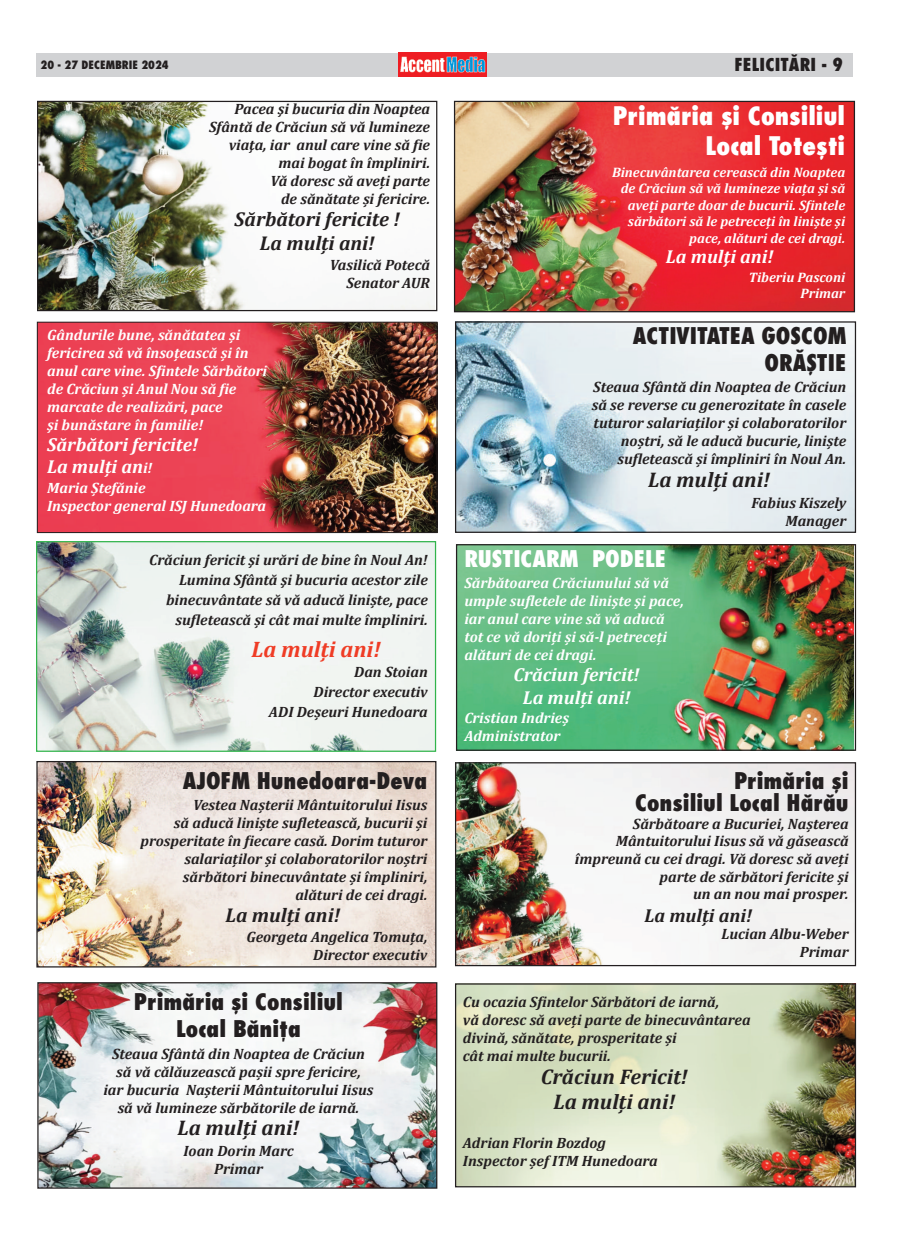
<style>
.page{position:relative;width:922px;height:1241px;background:#fff}
.page>*{position:absolute;margin:0;border:0;box-sizing:border-box;transform-origin:0 0}
.t1{font:800 25px/30px "Fujiyama";color:#fff;text-align:right}
.t2{font:800 22.5px/27px "Fujiyama";color:#231f20;text-align:right}
.t3{font:800 22.5px "Fujiyama";color:#fff}
.t4{font:italic 700 22.5px "Cambria";color:#ef3c25}
.t5{font:italic 700 21.25px/25.5px "Cambria";color:#231f20;text-align:center}
.t6{font:italic 700 20px/24px "Cambria";color:#231f20;text-align:center}
.t7{font:italic 700 18.75px/22.5px "Cambria";color:#fff;text-align:center}
.t8{font:italic 700 18.75px "Cambria";color:#231f20}
.t9{font:800 17.5px "Fujiyama";letter-spacing:.005em;color:#231f20}
.t10{font:italic 700 15px/18px "Cambria";color:#231f20;text-align:right}
.t11{font:italic 700 15px/18px "Cambria";color:#fff}
.t12{font:italic 700 13.75px/16.5px "Cambria";color:#fff;text-align:right}
.t13{font:800 11.25px "Fujiyama";color:#231f20}
.s1{font-size:15px}
</style>
<div class="page">
<div style="left:36px;top:53px;width:816px;height:23px;background:#d1d2d4"></div>
<img style="left:398px;top:53px;width:88px;height:24px">
<img style="left:458px;top:546px;width:394px;height:202px">
<div style="left:456px;top:544px;width:399px;height:206px;border:1px solid #231f20"></div>
<img style="left:38px;top:543px;width:396px;height:206px">
<div style="left:36px;top:541px;width:400px;height:210px;border:1px solid #31b44b"></div>
<img style="left:39px;top:324px;width:396px;height:207px">
<div style="left:37px;top:322px;width:400px;height:211px;border:1px solid #231f20"></div>
<img style="left:39px;top:103px;width:395px;height:206px">
<div style="left:37px;top:101px;width:400px;height:210px;border:1px solid #231f20"></div>
<img style="left:457px;top:323px;width:396px;height:208px">
<div style="left:455px;top:321px;width:400px;height:212px;border:1px solid #231f20"></div>
<img style="left:457px;top:764px;width:396px;height:200px">
<div style="left:455px;top:762px;width:400px;height:204px;border:1px solid #231f20"></div>
<img style="left:38px;top:762px;width:396px;height:203px">
<div style="left:36px;top:760px;width:400px;height:207px;border:1px solid #231f20"></div>
<img style="left:457px;top:985px;width:396px;height:200px">
<div style="left:455px;top:983px;width:400px;height:204px;border:1px solid #231f20"></div>
<img style="left:39px;top:983px;width:396px;height:203px">
<div style="left:37px;top:981px;width:400px;height:207px;border:1px solid #231f20"></div>
<img style="left:456px;top:103px;width:396px;height:207px">
<div style="left:454px;top:101px;width:400px;height:211px;border:1px solid #231f20"></div>
<p class="t13" style="left:41px;top:57px;width:129px">20 - 27 DECEMBRIE 2024</p>
<p class="t9" style="left:734px;top:53px;width:110px">FELICITĂRI - 9</p>
<p class="t10" style="left:209px;top:99px;width:222px">Pacea şi bucuria din Noaptea<br>Sfântă de Crăciun să vă lumineze viaţa, iar anul care vine să fie mai bogat în împliniri.<br>Vă doresc să aveți parte<br>de sănătate și fericire.</p>
<p class="t6" style="left:234px;top:206px;width:167px">Sărbători fericite !<br>La mulți ani!</p>
<p class="t10" style="left:330px;top:255px;width:102px">Vasilică Potecă<br>Senator AUR</p>
<p class="t11" style="left:47px;top:325px;width:221px">Gândurile bune, sănătatea și fericirea să vă însoțească și în anul care vine. Sfintele Sărbători de Crăciun și Anul Nou să fie marcate de realizări, pace<br>şi bunăstare în familie!</p>
<p class="t7" style="left:47px;top:432px;width:152px;text-align:left">Sărbători fericite!<br>La mulți an<span class="s1">i!</span></p>
<p class="t11" style="left:47px;top:478px;width:220px">Maria Ștefănie<br>Inspector general ISJ Hunedoara</p>
<p class="t10" style="left:149px;top:550px;width:280px;line-height:19.9px">Crăciun fericit şi urări de bine în Noul An!<br>Lumina Sfântă şi bucuria acestor zile binecuvântate să vă aducă liniște, pace sufletească și cât mai multe împliniri.</p>
<p class="t4" style="left:251px;top:635px;width:131px">La mulți ani!</p>
<p class="t10" style="left:269px;top:661px;width:160px;line-height:19.9px">Dan Stoian<br>Director executiv<br>ADI Deșeuri Hunedoara</p>
<p class="t2" style="left:183px;top:766px;width:246px">AJOFM Hunedoara-Deva</p>
<p class="t10" style="left:140px;top:795px;width:288px">Vestea Nașterii Mântuitorului Iisus<br>să aducă liniște sufletească, bucurii și prosperitate în fiecare casă. Dorim tuturor salariaților și colaboratorilor noștri sărbători binecuvântate și împliniri, alături de cei dragi.</p>
<p class="t6" style="left:225px;top:902px;width:116px">La mulți ani!</p>
<p class="t10" style="left:246px;top:927px;width:182px">Georgeta Angelica Tomuța,<br>Director executiv</p>
<p class="t2" style="left:134px;top:987px;width:210px;text-align:center">Primăria şi Consiliul<br>Local Băniţa</p>
<p class="t10" style="left:103px;top:1043px;width:271px;text-align:center">Steaua Sfântă din Noaptea de Crăciun să vă călăuzească pașii spre fericire,<br>iar bucuria Nașterii Mântuitorului Iisus să vă lumineze sărbătorile de iarnă.</p>
<p class="t5" style="left:177px;top:1114px;width:123px">La mulți ani!</p>
<p class="t10" style="left:183px;top:1141px;width:111px;text-align:center">Ioan Dorin Marc<br>Primar</p>
<p class="t1" style="left:612px;top:100px;width:234px">Primăria şi Consiliul<br>Local Toteşti</p>
<p class="t12" style="left:612px;top:163px;width:234px">Binecuvântarea cerească din Noaptea de Crăciun să vă lumineze viața și să aveți parte doar de bucurii. Sfintele sărbători să le petreceți în liniște și pace, alături de cei dragi.</p>
<p class="t7" style="left:665px;top:245px;width:109px">La mulţi ani!</p>
<p class="t12" style="left:748px;top:268px;width:98px">Tiberiu Pasconi<br>Primar</p>
<p class="t2" style="left:632px;top:321px;width:215px">ACTIVITATEA GOSCOM<br>ORĂŞTIE</p>
<p class="t10" style="left:591px;top:378px;width:256px">Steaua Sfântă din Noaptea de Crăciun să se reverse cu generozitate în casele tuturor salariaților și colaboratorilor noștri, să le aducă bucurie, liniște sufletească și împliniri în Noul An.</p>
<p class="t5" style="left:648px;top:466px;width:123px">La mulți ani!</p>
<p class="t10" style="left:751px;top:493px;width:96px">Fabius Kiszely<br>Manager</p>
<p class="t3" style="left:464px;top:543px;width:203px">RUSTICARM PODELE</p>
<p class="t11" style="left:464px;top:573px;width:221px">Sărbătoarea Crăciunului să vă umple sufletele de linişte şi pace, iar anul care vine să vă aducă tot ce vă doriți și să-l petreceți alături de cei dragi.</p>
<p class="t7" style="left:513px;top:663px;width:128px">Crăciun fericit!<br>La mulți ani!</p>
<p class="t11" style="left:464px;top:708px;width:106px">Cristian Indrieș<br>Administrator</p>
<p class="t2" style="left:635px;top:768px;width:215px;line-height:22.2px">Primăria şi<br>Consiliul Local Hărău</p>
<p class="t10" style="left:574px;top:814px;width:275px;line-height:17.6px">Sărbătoare a Bucuriei, Nașterea<br>Mântuitorului Iisus să vă găsească împreună cu cei dragi. Vă doresc să aveți parte de sărbători fericite și<br>un an nou mai prosper.</p>
<p class="t8" style="left:644px;top:903px;width:109px">La mulți ani!</p>
<p class="t10" style="left:721px;top:924px;width:128px;line-height:17.6px">Lucian Albu-Weber<br>Primar</p>
<p class="t10" style="left:463px;top:992px;width:289px;text-align:left">Cu ocazia Sfintelor Sărbători de iarnă,<br>vă doresc să aveți parte de binecuvântarea divină, sănătate, prosperitate și<br>cât mai multe bucurii.</p>
<p class="t5" style="left:541px;top:1063px;width:148px">Crăciun Fericit!<br>La mulți ani!</p>
<p class="t10" style="left:463px;top:1133px;width:196px;text-align:left">Adrian Florin Bozdog<br>Inspector șef ITM Hunedoara</p>
</div>
